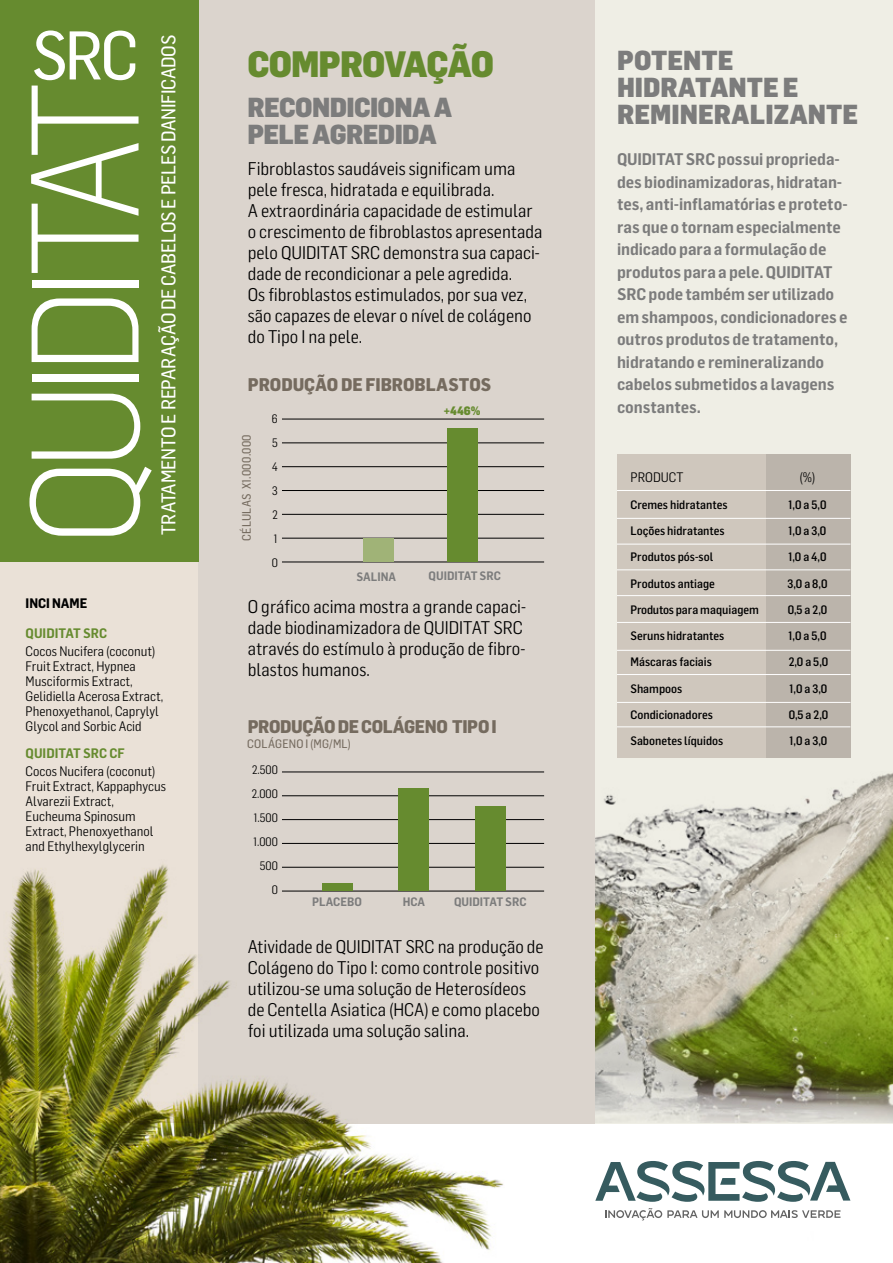
<style>
.page{position:relative;width:893px;height:1263px;background:#fff}
.page>*{position:absolute;margin:0;border:0;box-sizing:border-box;transform-origin:0 0}
.t1{font:300 150px "Flama Semicond";letter-spacing:-.075em;color:#fff}
.t2{font:67.35px "Flama Semicond Basic";color:#fff}
.t3{font:900 36px "Flama Semicond";letter-spacing:-.03em;color:#668b2f}
.t4{font:900 27px/27px "Flama Semicond";color:#7c7c7c}
.t5{font:900 27px/27px "Flama Semicond";letter-spacing:-.025em;color:#7c7c7c}
.t6{font:19.5px "Flama Semicond Basic";letter-spacing:-.015em;color:#fff}
.t7{font:18px/21px "Flama Semicond";color:#000}
.t8{font:800 18px "Flama Semicond";letter-spacing:-.01em;color:#756b5f}
.t9{font:600 16.5px/22.5px "Flama Semicond";letter-spacing:-.005em;color:#7c7c7c}
.t10{font:13.5px/15px "Flama Semicond";color:#000}
.t11{font:600 13.5px "Flama Semicond";color:#668b2f}
.t12{font:700 13.5px "Flama Semicond";color:#000}
.t13{font:500 12px "Flama Semicond";color:#000}
.t14{font:600 12px "Flama Semicond";color:#7c7c7c}
.t15{font:12px "Flama Semicond Basic";letter-spacing:.015em;color:#756b5f}
.t16{font:12px/24px "Flama Semicond";color:#000;text-align:justify}
.t17{font:900 12px "Flama Semicond";color:#668b2f}
</style>
<div class="page">
<div style="left:0;top:206px;width:198px;height:917px;background:#eae1d7"></div>
<div style="left:198px;top:0;width:397px;height:1124px;background:#dbd4cd"></div>
<div style="left:595px;top:0;width:298px;height:1124px;background:#eceadf"></div>
<div style="left:617px;top:454px;width:233px;height:303px;background:#cfc7bd"></div>
<div style="left:766px;top:454px;width:84px;height:303px;background:#bbb4ab"></div>
<hr style="left:617px;top:490px;width:233px;height:1px;background:#fff">
<hr style="left:617px;top:518px;width:233px;height:1px;background:#fff">
<hr style="left:617px;top:544px;width:233px;height:1px;background:#fff">
<hr style="left:617px;top:569px;width:233px;height:1px;background:#fff">
<hr style="left:617px;top:595px;width:233px;height:1px;background:#fff">
<hr style="left:617px;top:622px;width:233px;height:1px;background:#fff">
<hr style="left:617px;top:674px;width:233px;height:1px;background:#fff">
<hr style="left:617px;top:650px;width:233px;height:1px;background:#fff">
<hr style="left:617px;top:702px;width:233px;height:1px;background:#fff">
<hr style="left:617px;top:726px;width:233px;height:1px;background:#fff">
<div style="left:0;top:0;width:198px;height:561px;background:#668b2f"></div>
<hr style="left:282px;top:443px;width:262px;height:1px;background:#000">
<hr style="left:282px;top:466px;width:262px;height:1px;background:#000">
<hr style="left:282px;top:490px;width:262px;height:1px;background:#000">
<hr style="left:282px;top:514px;width:262px;height:1px;background:#000">
<hr style="left:282px;top:538px;width:262px;height:1px;background:#000">
<hr style="left:282px;top:562px;width:262px;height:1px;background:#000">
<div style="left:363px;top:538px;width:31px;height:24px;background:#a0b377"></div>
<div style="left:447px;top:428px;width:31px;height:134px;background:#668b2f"></div>
<hr style="left:282px;top:419px;width:262px;height:1px;background:#000">
<hr style="left:282px;top:772px;width:262px;height:1px;background:#000">
<div style="left:398px;top:788px;width:31px;height:103px;background:#668b2f"></div>
<img style="left:0;top:795px;width:751px;height:468px">
<img style="left:595px;top:773px;width:298px;height:349px">
<svg style="left:605px;top:1208px;width:235px;height:12px"></svg>
<svg style="left:595px;top:1161px;width:255px;height:41px"></svg>
<h2 class="t2" style="left:32px;top:17px;width:108px">SRC</h2>
<p class="t6" style="left:157px;top:535px;width:502px;rotate:-90deg">TRATAMENTO E REPARAÇÃO DE CABELOS E PELES DANIFICADOS</p>
<h1 class="t1" style="left:1px;top:545px;width:464px;rotate:-90deg">QUIDITAT</h1>
<p class="t12" style="left:26px;top:595px;width:63px">INCI NAME</p>
<p class="t11" style="left:26px;top:626px;width:83px">QUIDITAT SRC</p>
<p class="t10" style="left:26px;top:643px;width:139px">Cocos Nucifera (coconut)<br>Fruit Extract, Hypnea<br>Musciformis Extract,<br>Gelidiella Acerosa Extract,<br>Phenoxyethanol, Caprylyl<br>Glycol and Sorbic Acid</p>
<p class="t11" style="left:26px;top:746px;width:101px">QUIDITAT SRC CF</p>
<p class="t10" style="left:26px;top:763px;width:142px">Cocos Nucifera (coconut)<br>Fruit Extract, Kappaphycus<br>Alvarezii Extract,<br>Eucheuma Spinosum<br>Extract, Phenoxyethanol and Ethylhexylglycerin</p>
<h3 class="t3" style="left:247px;top:42px;width:248px">COMPROVAÇÃO</h3>
<h3 class="t5" style="left:247px;top:93px;width:206px">RECONDICIONA A<br>PELE AGREDIDA</h3>
<p class="t7" style="left:248px;top:158px;width:296px">Fibroblastos saudáveis significam uma pele fresca, hidratada e equilibrada.<br>A extraordinária capacidade de estimular o crescimento de fibroblastos apresentada pelo QUIDITAT SRC demonstra sua capaci&shy;dade de recondicionar a pele agredida.<br>Os fibroblastos estimulados, por sua vez, são capazes de elevar o nível de colágeno do Tipo I na pele.</p>
<p class="t8" style="left:248px;top:373px;width:245px">PRODUÇÃO DE FIBROBLASTOS</p>
<p class="t16" style="left:272px;top:406px;width:8px">6<br>5<br>4<br>3<br>2<br>1<br>0</p>
<p class="t17" style="left:444px;top:403px;width:38px">+446%</p>
<p class="t15" style="left:240px;top:540px;width:108px;rotate:-90deg">CÉLULAS X1.000.000</p>
<p class="t14" style="left:357px;top:570px;width:41px">SALINA</p>
<p class="t14" style="left:429px;top:569px;width:74px">QUIDITAT SRC</p>
<p class="t7" style="left:248px;top:596px;width:280px">O gráfico acima mostra a grande capaci&shy;dade biodinamizadora de QUIDITAT SRC através do estímulo à produção de fibro&shy;blastos humanos.</p>
<p class="t8" style="left:248px;top:715px;width:250px">PRODUÇÃO DE COLÁGENO TIPO I</p>
<p class="t16" style="left:252px;top:758px;width:28px;text-align:right">2.500<br>2.000<br>1.500<br>1.000<br>500<br>0</p>
<p class="t15" style="left:247px;top:737px;width:105px">COLÁGENO I (MG/ML)</p>
<p class="t14" style="left:312px;top:895px;width:51px">PLACEBO</p>
<p class="t14" style="left:403px;top:895px;width:24px">HCA</p>
<p class="t14" style="left:454px;top:895px;width:74px">QUIDITAT SRC</p>
<p class="t7" style="left:248px;top:936px;width:297px">Atividade de QUIDITAT SRC na produção de Colágeno do Tipo I: como controle positivo utilizou-se uma solução de Heterosídeos de Centella Asiatica (HCA) e como placebo foi utilizada uma solução salina.</p>
<h3 class="t4" style="left:617px;top:46px;width:243px">POTENTE<br>HIDRATANTE E<br>REMINERALIZANTE</h3>
<p class="t9" style="left:617px;top:148px;width:232px">QUIDITAT SRC possui proprieda&shy;des biodinamizadoras, hidratan&shy;tes, anti-inflamatórias e proteto&shy;ras que o tornam especialmente indicado para a formulação de produtos para a pele. QUIDITAT<br>SRC pode também ser utilizado em shampoos, condicionadores e outros produtos de tratamento, hidratando e remineralizando cabelos submetidos a lavagens constantes.</p>
<p class="t10" style="left:630px;top:470px;width:54px">PRODUCT</p>
<p class="t10" style="left:800px;top:470px;width:17px">(%)</p>
<p class="t13" style="left:630px;top:497px;width:99px">Cremes hidratantes</p>
<p class="t13" style="left:788px;top:497px;width:39px">1,0 a 5,0</p>
<p class="t13" style="left:630px;top:524px;width:96px">Loções hidratantes</p>
<p class="t13" style="left:789px;top:524px;width:39px">1,0 a 3,0</p>
<p class="t13" style="left:630px;top:550px;width:84px">Produtos pós-sol</p>
<p class="t13" style="left:788px;top:550px;width:40px">1,0 a 4,0</p>
<p class="t13" style="left:630px;top:576px;width:86px">Produtos antiage</p>
<p class="t13" style="left:787px;top:576px;width:41px">3,0 a 8,0</p>
<p class="t13" style="left:630px;top:602px;width:130px">Produtos para maquiagem</p>
<p class="t13" style="left:788px;top:602px;width:41px">0,5 a 2,0</p>
<p class="t13" style="left:630px;top:629px;width:95px">Seruns hidratantes</p>
<p class="t13" style="left:788px;top:629px;width:39px">1,0 a 5,0</p>
<p class="t13" style="left:630px;top:655px;width:83px">Máscaras faciais</p>
<p class="t13" style="left:789px;top:655px;width:41px">2,0 a 5,0</p>
<p class="t13" style="left:630px;top:681px;width:53px">Shampoos</p>
<p class="t13" style="left:790px;top:681px;width:39px">1,0 a 3,0</p>
<p class="t13" style="left:630px;top:707px;width:84px">Condicionadores</p>
<p class="t13" style="left:789px;top:707px;width:41px">0,5 a 2,0</p>
<p class="t13" style="left:630px;top:734px;width:94px">Sabonetes líquidos</p>
<p class="t13" style="left:790px;top:734px;width:39px">1,0 a 3,0</p>
</div>
